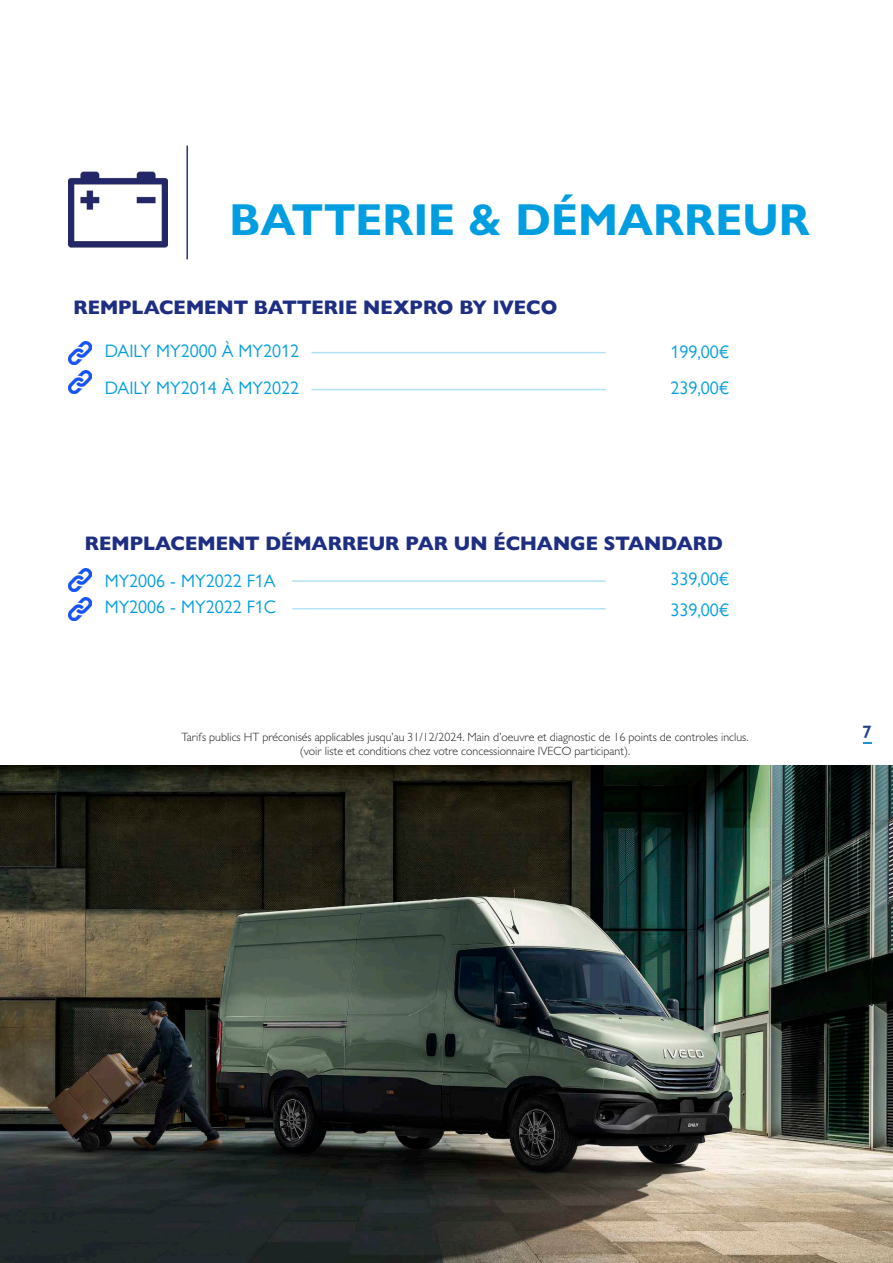
<style>
.page{position:relative;width:893px;height:1263px;background:#fff}
.page>*{position:absolute;margin:0;border:0;box-sizing:border-box;transform-origin:0 0}
.t1{font:700 45px "Gill Sans Nova";color:#009ee1}
.t2{font:800 19.5px "Gill Sans Nova";color:#1e2e83}
.t3{font:18px "Gill Sans Nova";color:#009ee1}
.t4{font:600 18px "Gill Sans";color:#24408a}
.t5{font:300 12px "Gill Sans";color:#231f20}
</style>
<div class="page">
<svg style="left:863px;top:742px;width:8px;height:2px"></svg>
<img style="left:0;top:765px;width:893px;height:498px">
<img style="left:68px;top:342px;width:23px;height:23px">
<img style="left:68px;top:370px;width:23px;height:23px">
<img style="left:68px;top:568px;width:23px;height:23px">
<img style="left:68px;top:597px;width:23px;height:23px">
<hr style="left:292px;top:580px;width:314px;height:2px;background:#009ee1">
<hr style="left:292px;top:608px;width:314px;height:1px;background:#009ee1">
<hr style="left:311px;top:352px;width:295px;height:1px;background:#009ee1">
<hr style="left:311px;top:389px;width:295px;height:1px;background:#009ee1">
<hr style="left:186px;top:146px;width:2px;height:113px;background:#2a367f">
<img style="left:68px;top:171px;width:100px;height:77px">
<p class="t1" style="left:230px;top:192px;width:582px">BATTERIE &amp; DÉMARREUR</p>
<p class="t2" style="left:73px;top:295px;width:486px">REMPLACEMENT BATTERIE NEXPRO BY IVECO</p>
<p class="t3" style="left:105px;top:340px;width:196px">DAILY MY2000 À MY2012</p>
<p class="t3" style="left:105px;top:377px;width:196px">DAILY MY2014 À MY2022</p>
<p class="t3" style="left:670px;top:341px;width:60px">199,00€</p>
<p class="t3" style="left:670px;top:377px;width:60px">239,00€</p>
<p class="t2" style="left:85px;top:531px;width:639px">REMPLACEMENT DÉMARREUR PAR UN ÉCHANGE STANDARD</p>
<p class="t3" style="left:105px;top:570px;width:172px">MY2006 - MY2022 F1A</p>
<p class="t3" style="left:105px;top:596px;width:173px">MY2006 - MY2022 F1C</p>
<p class="t3" style="left:670px;top:568px;width:60px">339,00€</p>
<p class="t3" style="left:670px;top:599px;width:60px">339,00€</p>
<p class="t5" style="left:181px;top:729px;width:569px">Tarifs publics HT préconisés applicables jusqu’au 31/12/2024. Main d’oeuvre et diagnostic de 16 points de controles inclus.</p>
<p class="t5" style="left:300px;top:744px;width:332px">(voir liste et conditions chez votre concessionnaire IVECO participant).</p>
<p class="t4" style="left:862px;top:721px;width:11px">7</p>
</div>
